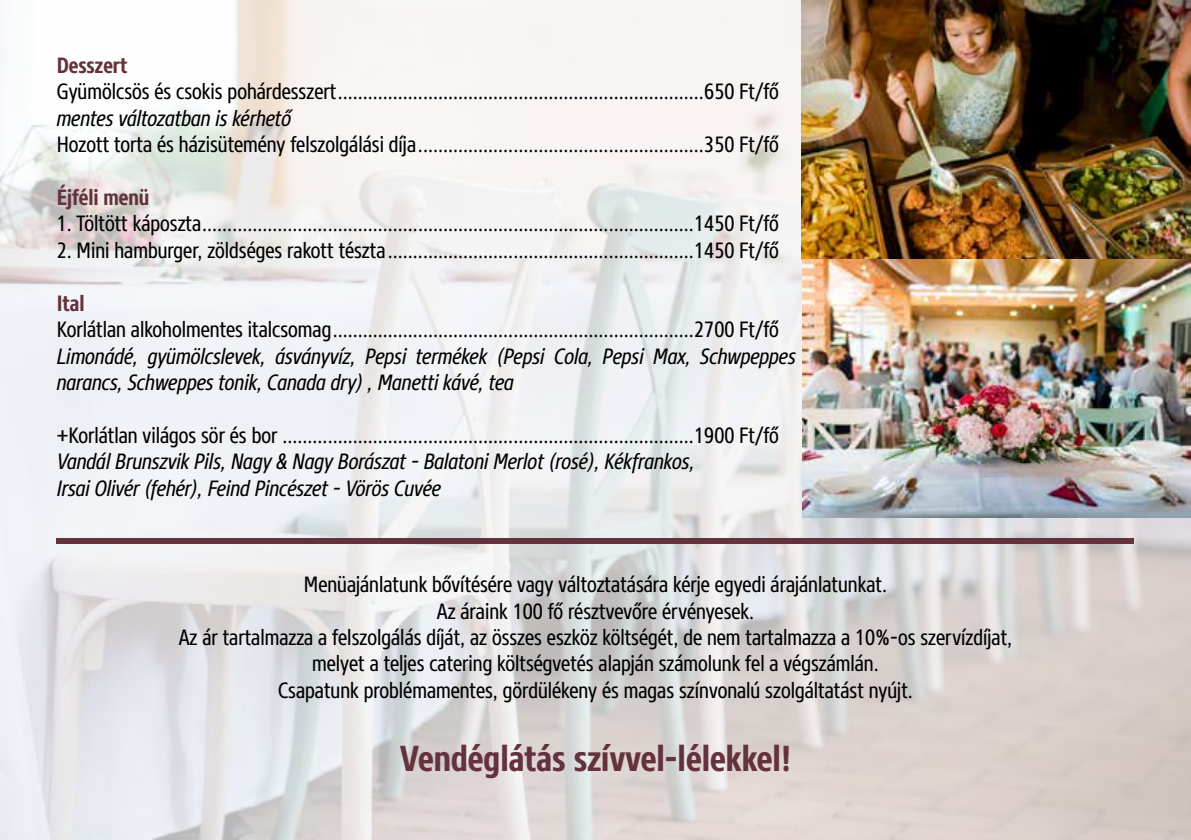
<style>
.page{position:relative;width:1191px;height:840px;background:#fff}
.page>*{position:absolute;margin:0;border:0;box-sizing:border-box;transform-origin:0 0}
.t1{font:700 36px "Core Sans N67 Cn";color:#64323d}
.t2{font:22px/26.4px "Core Sans N47 Cn";color:#000;text-align:center}
.t3{font:italic 22px/26.4px "Core Sans N47 Cn";color:#000}
.t4{font:700 22px "Core Sans N67 Cn";color:#64323d}
</style>
<div class="page">
<img style="left:0;top:0;width:1191px;height:839px">
<img style="left:802px;top:0;width:389px;height:517px">
<div style="left:57px;top:538px;width:1077px;height:6px;background:#64323d"></div>
<p class="t4" style="left:57px;top:51px;width:72px">Desszert</p>
<p class="t2" style="left:57px;top:78px;width:723px">Gyümölcsös és csokis pohárdesszert.........................................................................650 Ft/fő</p>
<p class="t3" style="left:57px;top:105px;width:236px">mentes változatban is kérhető</p>
<p class="t2" style="left:57px;top:131px;width:723px">Hozott torta és házisütemény felszolgálási díja.........................................................350 Ft/fő</p>
<p class="t4" style="left:57px;top:183px;width:94px">Éjféli menü</p>
<p class="t2" style="left:57px;top:210px;width:723px">1. Töltött káposzta..................................................................................................1450 Ft/fő</p>
<p class="t2" style="left:57px;top:237px;width:723px">2. Mini hamburger, zöldséges rakott tészta.............................................................1450 Ft/fő</p>
<p class="t4" style="left:57px;top:288px;width:30px">Ital</p>
<p class="t2" style="left:57px;top:316px;width:723px">Korlátlan alkoholmentes italcsomag........................................................................2700 Ft/fő</p>
<p class="t3" style="left:57px;top:342px;width:740px">Limonádé, gyümölcslevek, ásványvíz, Pepsi termékek (Pepsi Cola, Pepsi Max, Schwpeppes narancs, Schweppes tonik, Canada dry) , Manetti kávé, tea</p>
<p class="t2" style="left:57px;top:422px;width:723px">+Korlátlan világos sör és bor ..................................................................................1900 Ft/fő</p>
<p class="t3" style="left:57px;top:448px;width:639px">Vandál Brunszvik Pils, Nagy &amp; Nagy Borászat - Balatoni Merlot (rosé), Kékfrankos,<br>Irsai Olivér (fehér), Feind Pincészet - Vörös Cuvée</p>
<p class="t2" style="left:179px;top:571px;width:835px">Menüajánlatunk bővítésére vagy változtatására kérje egyedi árajánlatunkat.<br>Az áraink 100 fő résztvevőre érvényesek.<br>Az ár tartalmazza a felszolgálás díját, az összes eszköz költségét, de nem tartalmazza a 10%-os szervízdíjat, melyet a teljes catering költségvetés alapján számolunk fel a végszámlán.<br>Csapatunk problémamentes, gördülékeny és magas színvonalú szolgáltatást nyújt.</p>
<h1 class="t1" style="left:400px;top:734px;width:393px">Vendéglátás szívvel-lélekkel!</h1>
</div>
